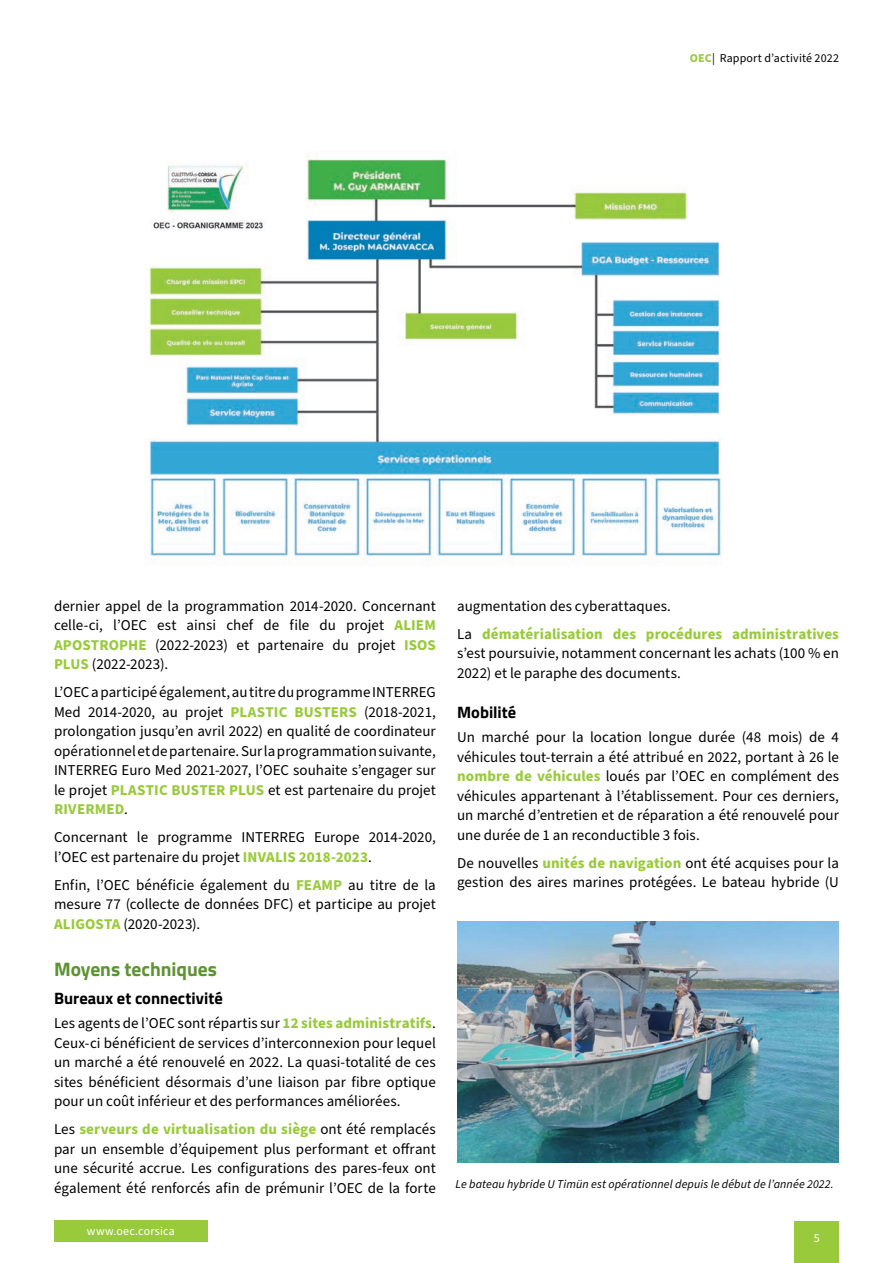
<style>
.page{position:relative;width:893px;height:1263px;background:#fff}
.page>*{position:absolute;margin:0;border:0;box-sizing:border-box;transform-origin:0 0}
._8_Source_Sans_Pro{font:700 19.5px "Titillium Web";letter-spacing:-.005em;color:#5d9332}
._8_Source_Sans_Pro-2{font:700 16.5px "Titillium Web";color:#000002}
._8_Source_Sans_Pro-3{font:15px/19.5px "Source Sans Pro";color:#010101;text-align:justify}
._8_10_Source_Sans_Pro{font:italic 12px "Source Sans Pro";letter-spacing:.01em;color:#010101}
.t1{font:12px "Source Sans Pro";letter-spacing:.015em;color:#010101}
.t2{font:12px "Source Sans Pro";letter-spacing:.02em;color:#fff}
.s1{font-weight:700;color:#99ca3b}
</style>
<div class="page">
<div style="left:54px;top:1220px;width:154px;height:22px;background:#99ca3b"></div>
<div style="left:794px;top:1221px;width:45px;height:42px;background:#99ca3b"></div>
<img style="left:457px;top:921px;width:382px;height:241px">
<img style="left:146px;top:156px;width:576px;height:402px">
<p class="t1" style="left:690px;top:50px;width:151px"><span class="s1">OEC</span>| Rapport d’activité 2022</p>
<p class="_8_Source_Sans_Pro-3" style="left:54px;top:596px;width:383px">dernier appel de la programmation 2014-2020. Concernant celle-ci, l’OEC est ainsi chef de file du projet <span class="s1">ALIEM APOSTROPHE</span> (2022-2023) et partenaire du projet <span class="s1">ISOS PLUS</span> (2022-2023).</p>
<p class="_8_Source_Sans_Pro-3" style="left:54px;top:683px;width:383px">L’OEC a participé également, au titre du programme INTERREG Med 2014-2020, au projet <span class="s1">PLASTIC BUSTERS</span> (2018-2021, prolongation jusqu’en avril 2022) en qualité de coordinateur opérationnel et de partenaire. Sur la programmation suivante, INTERREG Euro Med 2021-2027, l’OEC souhaite s’engager sur le projet <span class="s1">PLASTIC BUSTER PLUS</span> et est partenaire du projet <span class="s1">RIVERMED</span>.</p>
<p class="_8_Source_Sans_Pro-3" style="left:54px;top:828px;width:383px">Concernant le programme INTERREG Europe 2014-2020, l’OEC est partenaire du projet <span class="s1">INVALIS 2018-2023</span>.</p>
<p class="_8_Source_Sans_Pro-3" style="left:54px;top:875px;width:383px">Enfin, l’OEC bénéficie également du <span class="s1">FEAMP</span> au titre de la mesure 77 (collecte de données DFC) et participe au projet <span class="s1">ALIGOSTA</span> (2020-2023).</p>
<p class="_8_Source_Sans_Pro" style="left:54px;top:954px;width:165px">Moyens techniques</p>
<p class="_8_Source_Sans_Pro-2" style="left:54px;top:986px;width:170px">Bureaux et connectivité</p>
<p class="_8_Source_Sans_Pro-3" style="left:54px;top:1014px;width:383px">Les agents de l’OEC sont répartis sur <span class="s1">12 sites administratifs</span>.<br>Ceux-ci bénéficient de services d’interconnexion pour lequel un marché a été renouvelé en 2022. La quasi-totalité de ces sites bénéficient désormais d’une liaison par fibre optique pour un coût inférieur et des performances améliorées.</p>
<p class="_8_Source_Sans_Pro-3" style="left:54px;top:1120px;width:383px">Les <span class="s1">serveurs de virtualisation du siège</span> ont été remplacés par un ensemble d’équipement plus performant et offrant une sécurité accrue. Les configurations des pares-feux ont également été renforcés afin de prémunir l’OEC de la forte</p>
<p class="t2" style="left:87px;top:1223px;width:89px">www.oec.corsica</p>
<p class="_8_Source_Sans_Pro-3" style="left:457px;top:596px;width:215px">augmentation des cyberattaques.</p>
<p class="_8_Source_Sans_Pro-3" style="left:457px;top:624px;width:383px">La <span class="s1">dématérialisation des procédures administratives </span>s’est poursuivie, notamment concernant les achats (100 % en 2022) et le paraphe des documents.</p>
<p class="_8_Source_Sans_Pro-2" style="left:457px;top:700px;width:61px">Mobilité</p>
<p class="_8_Source_Sans_Pro-3" style="left:457px;top:728px;width:383px">Un marché pour la location longue durée (48 mois) de 4 véhicules tout-terrain a été attribué en 2022, portant à 26 le <span class="s1">nombre de véhicules</span> loués par l’OEC en complément des véhicules appartenant à l’établissement. Pour ces derniers, un marché d’entretien et de réparation a été renouvelé pour une durée de 1 an reconductible 3 fois.</p>
<p class="_8_Source_Sans_Pro-3" style="left:457px;top:853px;width:383px">De nouvelles <span class="s1">unités de navigation</span> ont été acquises pour la gestion des aires marines protégées. Le bateau hybride (U</p>
<p class="_8_10_Source_Sans_Pro" style="left:455px;top:1175px;width:380px">Le bateau hybride U Timün est opérationnel depuis le début de l’année 2022.</p>
<p class="t2" style="left:814px;top:1230px;width:7px">5</p>
</div>
